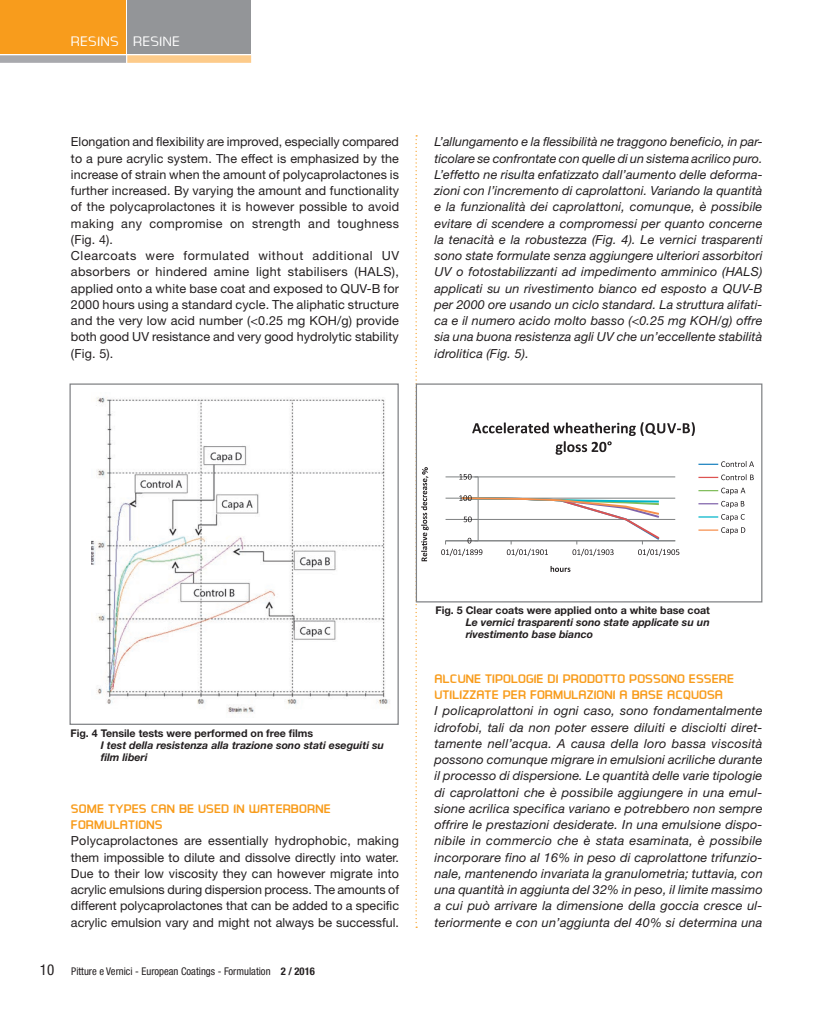
<style>
.page{position:relative;width:832px;height:1010px;background:#fff}
.page>*{position:absolute;margin:0;border:0;box-sizing:border-box;transform-origin:0 0}
.t1{font:13.75px "Ea Designer";letter-spacing:.015em;color:#fff}
.t2{font:italic 12.5px/16.2px "Helvetica Neue";letter-spacing:.01em;color:#231f20;text-align:justify}
.t3{font:12.5px/16.2px "Helvetica Neue";letter-spacing:.01em;color:#231f20}
.t4{font:700 12.5px/16.2px "Ea Designer";color:#f89c1c}
.t5{font:italic 700 10.62px/11.9px "Helvetica Neue";color:#231f20}
.t6{font:700 10.62px "Helvetica Neue";color:#231f20}
.t7{font:condensed 10.62px "Helvetica Neue";color:#231f20}
.s1{font-size:15px}
.s2{font-weight:700}
</style>
<div class="page">
<div style="left:127px;top:0;width:124px;height:54px;background:#939598"></div>
<div style="left:0;top:0;width:126px;height:54px;background:#f89c1c"></div>
<div style="left:0;top:55px;width:126px;height:8px;background:#a8a9ad"></div>
<div style="left:127px;top:55px;width:124px;height:8px;background:#fdcb8a"></div>
<img style="left:92px;top:397px;width:298px;height:317px">
<div style="left:69px;top:383px;width:329px;height:342px;border:1px solid #808285"></div>
<svg style="left:441px;top:474px;width:238px;height:82px"></svg>
<svg style="left:472px;top:422px;width:222px;height:33px"></svg>
<hr style="left:698px;top:529px;width:20px;height:2px;background:#f68f4c">
<svg style="left:698px;top:461px;width:55px;height:6px"></svg>
<svg style="left:698px;top:474px;width:55px;height:6px"></svg>
<svg style="left:698px;top:487px;width:47px;height:8px"></svg>
<svg style="left:698px;top:501px;width:46px;height:7px"></svg>
<svg style="left:698px;top:514px;width:46px;height:7px"></svg>
<svg style="left:721px;top:527px;width:24px;height:7px"></svg>
<svg style="left:550px;top:566px;width:20px;height:6px"></svg>
<svg style="left:415px;top:135px;width:13px;height:793px"></svg>
<div style="left:415px;top:383px;width:347px;height:219px;border:1px solid #808285"></div>
<p class="t1" style="left:71px;top:33px;width:110px">RESINS RESINE</p>
<p class="t3" style="left:71px;top:134px;width:329px">Elongation and flexibility are improved, especially compared to a pure acrylic system. The effect is emphasized by the increase of strain when the amount of polycaprolactones is further increased. By varying the amount and functionality of the polycaprolactones it is however possible to avoid making any compromise on strength and toughness (Fig. 4).<br>Clearcoats were formulated without additional UV absorbers or hindered amine light stabilisers (HALS), applied onto a white base coat and exposed to QUV-B for 2000 hours using a standard cycle. The aliphatic structure and the very low acid number (&lt;0.25 mg KOH/g) provide both good UV resistance and very good hydrolytic stability (Fig. 5).</p>
<p class="t2" style="left:434px;top:134px;width:329px">L’allungamento e la flessibilità ne traggono beneficio, in par&shy;ticolare se confrontate con quelle di un sistema acrilico puro.<br>L’effetto ne risulta enfatizzato dall’aumento delle deforma&shy;zioni con l’incremento di caprolattoni. Variando la quantità e la funzionalità dei caprolattoni, comunque, è possibile evitare di scendere a compromessi per quanto concerne la tenacità e la robustezza (Fig. 4). Le vernici trasparenti sono state formulate senza aggiungere ulteriori assorbitori UV o fotostabilizzanti ad impedimento amminico (HALS) applicati su un rivestimento bianco ed esposto a QUV-B per 2000 ore usando un ciclo standard. La struttura alifati&shy;ca e il numero acido molto basso (&lt;0.25 mg KOH/g) offre sia una buona resistenza agli UV che un’eccellente stabilità idrolitica (Fig. 5).</p>
<p class="t6" style="left:70px;top:726px;width:244px">Fig. 4 Tensile tests were performed on free films</p>
<p class="t5" style="left:101px;top:738px;width:285px">I test della resistenza alla trazione sono stati eseguiti su film liberi</p>
<p class="t4" style="left:71px;top:800px;width:261px">SOME TYPES CAN BE USED IN WATERBORNE<br>FORMULATIONS</p>
<p class="t3" style="left:71px;top:832px;width:329px;text-align:justify">Polycaprolactones are essentially hydrophobic, making them impossible to dilute and dissolve directly into water.<br>Due to their low viscosity they can however migrate into acrylic emulsions during dispersion process. The amounts of different polycaprolactones that can be added to a specific acrylic emulsion vary and might not always be successful.</p>
<p class="t7" style="left:40px;top:965px;width:276px"><span class="s1">10</span> Pitture e Vernici - European Coatings - Formulation <span class="s2">2 / 2016</span></p>
<p class="t6" style="left:435px;top:604px;width:276px">Fig. 5 Clear coats were applied onto a white base coat</p>
<p class="t5" style="left:465px;top:616px;width:245px">Le vernici trasparenti sono state applicate su un rivestimento base bianco</p>
<p class="t4" style="left:434px;top:670px;width:301px">ALCUNE TIPOLOGIE DI PRODOTTO POSSONO ESSERE<br>UTILIZZATE PER FORMULAZIONI A BASE ACQUOSA</p>
<p class="t2" style="left:434px;top:702px;width:330px">I policaprolattoni in ogni caso, sono fondamentalmente idrofobi, tali da non poter essere diluiti e disciolti diret&shy;tamente nell’acqua. A causa della loro bassa viscosità possono comunque migrare in emulsioni acriliche durante il processo di dispersione. Le quantità delle varie tipologie di caprolattoni che è possibile aggiungere in una emul&shy;sione acrilica specifica variano e potrebbero non sempre offrire le prestazioni desiderate. In una emulsione dispo&shy;nibile in commercio che è stata esaminata, è possibile incorporare fino al 16% in peso di caprolattone trifunzio&shy;nale, mantenendo invariata la granulometria; tuttavia, con una quantità in aggiunta del 32% in peso, il limite massimo a cui può arrivare la dimensione della goccia cresce ul&shy;teriormente e con un’aggiunta del 40% si determina una</p>
</div>
